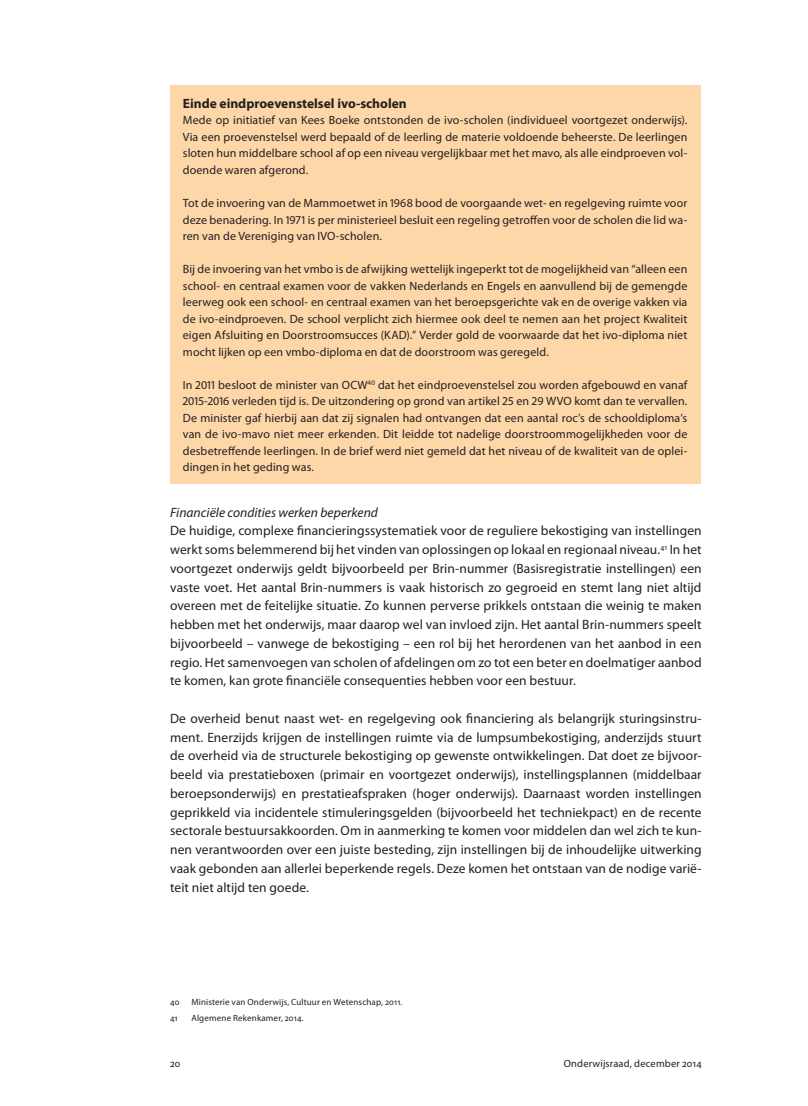
<style>
.page{position:relative;width:808px;height:1106px;background:#fff}
.page>*{position:absolute;margin:0;border:0;box-sizing:border-box;transform-origin:0 0}
.t1{font:13.5px/18.8px "Myriad Pro";letter-spacing:.005em;color:#231f20;text-align:justify}
.t2{font:italic 13.5px "Myriad Pro";color:#231f20}
.t3{font:700 13.5px "Myriad Pro";color:#231f20}
.p_kader{font:12px/16.5px "Myriad Pro";letter-spacing:.01em;color:#231f20;text-align:justify}
.t4{font:10.5px "Myriad Pro";letter-spacing:.015em;color:#231f20}
.voetnoot{font:9px "Myriad Pro";letter-spacing:.02em;color:#231f20}
</style>
<div class="page">
<div style="left:170px;top:85px;width:530px;height:399px;background:#fed7a8"></div>
<p class="t3" style="left:183px;top:95px;width:225px">Einde eindproevenstelsel ivo-scholen</p>
<p class="p_kader" style="left:183px;top:112px;width:506px">Mede op initiatief van Kees Boeke ontstonden de ivo-scholen (individueel voortgezet onderwijs).<br>Via een proevenstelsel werd bepaald of de leerling de materie voldoende beheerste. De leerlingen sloten hun middelbare school af op een niveau vergelijkbaar met het mavo, als alle eindproeven vol&shy;doende waren afgerond.</p>
<p class="p_kader" style="left:183px;top:194px;width:506px">Tot de invoering van de Mammoetwet in 1968 bood de voorgaande wet- en regelgeving ruimte voor deze benadering. In 1971 is per ministerieel besluit een regeling getroffen voor de scholen die lid wa&shy;ren van de Vereniging van IVO-scholen.</p>
<p class="p_kader" style="left:183px;top:260px;width:506px">Bij de invoering van het vmbo is de afwijking wettelijk ingeperkt tot de mogelijkheid van “alleen een school- en centraal examen voor de vakken Nederlands en Engels en aanvullend bij de gemengde leerweg ook een school- en centraal examen van het beroepsgerichte vak en de overige vakken via de ivo-eindproeven. De school verplicht zich hiermee ook deel te nemen aan het project Kwaliteit eigen Afsluiting en Doorstroomsucces (KAD).” Verder gold de voorwaarde dat het ivo-diploma niet mocht lijken op een vmbo-diploma en dat de doorstroom was geregeld.</p>
<p class="p_kader" style="left:183px;top:376px;width:506px">In 2011 besloot de minister van OCW<sup>40</sup> dat het eindproevenstelsel zou worden afgebouwd en vanaf 2015-2016 verleden tijd is. De uitzondering op grond van artikel 25 en 29 WVO komt dan te vervallen.<br>De minister gaf hierbij aan dat zij signalen had ontvangen dat een aantal roc’s de schooldiploma’s van de ivo-mavo niet meer erkenden. Dit leidde tot nadelige doorstroommogelijkheden voor de desbetreffende leerlingen. In de brief werd niet gemeld dat het niveau of de kwaliteit van de oplei&shy;dingen in het geding was.</p>
<p class="t2" style="left:170px;top:503px;width:217px">Financiële condities werken beperkend<sup>40</sup></p>
<p class="t1" style="left:170px;top:521px;width:533px">De huidige, complexe financieringssystematiek voor de reguliere bekostiging van instellingen werkt soms belemmerend bij het vinden van oplossingen op lokaal en regionaal niveau.<sup>41</sup> In het voortgezet onderwijs geldt bijvoorbeeld per Brin-nummer (Basisregistratie instellingen) een vaste voet. Het aantal Brin-nummers is vaak historisch zo gegroeid en stemt lang niet altijd overeen met de feitelijke situatie. Zo kunnen perverse prikkels ontstaan die weinig te maken hebben met het onderwijs, maar daarop wel van invloed zijn. Het aantal Brin-nummers speelt bijvoorbeeld – vanwege de bekostiging – een rol bij het herordenen van het aanbod in een regio. Het samenvoegen van scholen of afdelingen om zo tot een beter en doelmatiger aanbod te komen, kan grote financiële consequenties hebben voor een bestuur.</p>
<p class="t1" style="left:170px;top:708px;width:533px">De overheid benut naast wet- en regelgeving ook financiering als belangrijk sturingsinstru&shy;ment. Enerzijds krijgen de instellingen ruimte via de lumpsumbekostiging, anderzijds stuurt de overheid via de structurele bekostiging op gewenste ontwikkelingen. Dat doet ze bijvoor&shy;beeld via prestatieboxen (primair en voortgezet onderwijs), instellingsplannen (middelbaar beroepsonderwijs) en prestatieafspraken (hoger onderwijs). Daarnaast worden instellingen geprikkeld via incidentele stimuleringsgelden (bijvoorbeeld het techniekpact) en de recente sectorale bestuursakkoorden. Om in aanmerking te komen voor middelen dan wel zich te kun&shy;nen verantwoorden over een juiste besteding, zijn instellingen bij de inhoudelijke uitwerking vaak gebonden aan allerlei beperkende regels. Deze komen het ontstaan van de nodige varië&shy;teit niet altijd ten goede.</p>
<p class="voetnoot" style="left:170px;top:996px;width:11px">40</p>
<p class="voetnoot" style="left:191px;top:996px;width:213px">Ministerie van Onderwijs, Cultuur en Wetenschap, 2011.</p>
<p class="voetnoot" style="left:170px;top:1012px;width:9px">41</p>
<p class="voetnoot" style="left:191px;top:1012px;width:114px">Algemene Rekenkamer, 2014.</p>
<p class="t4" style="left:170px;top:1057px;width:12px">20</p>
<p class="t4" style="left:564px;top:1057px;width:139px">Onderwijsraad, december 2014</p>
</div>
